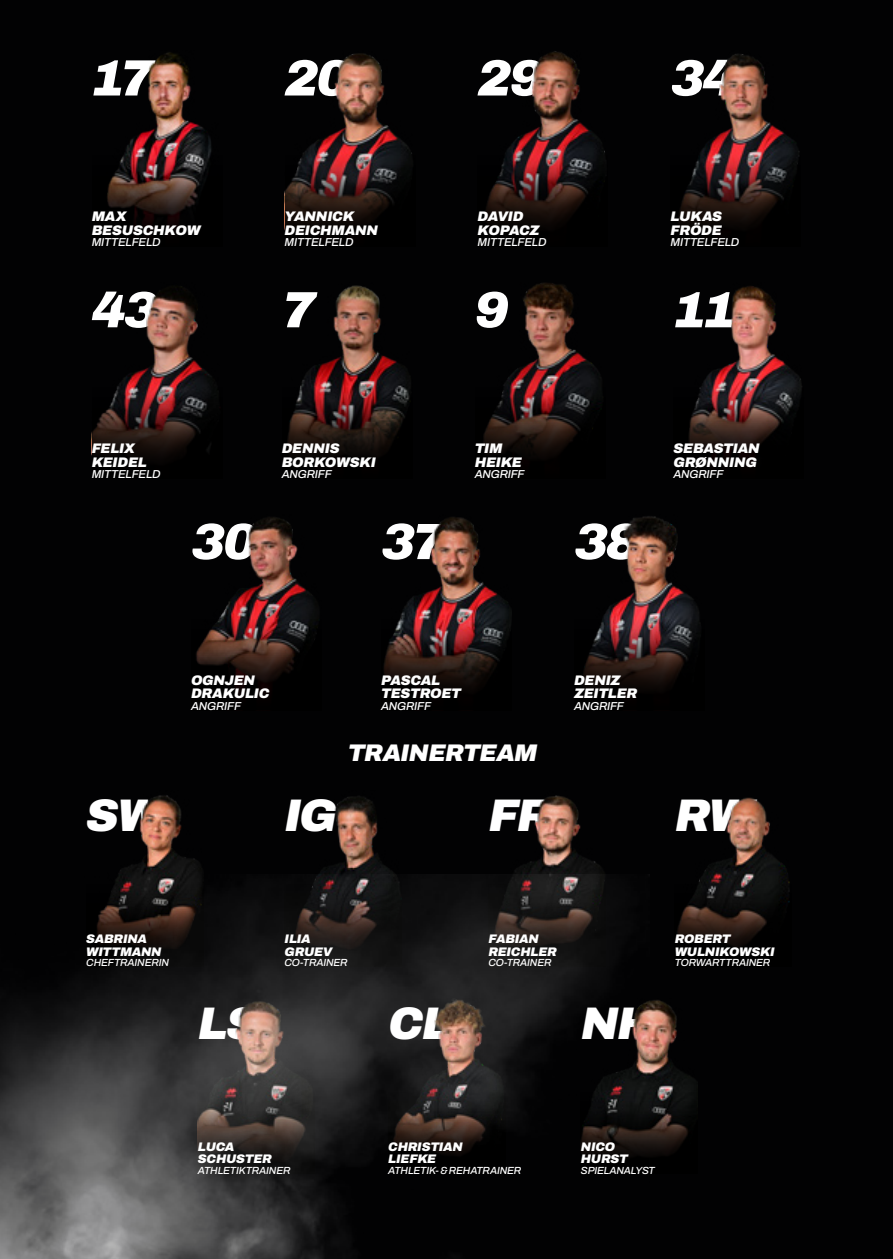
<style>
.page{position:relative;width:893px;height:1259px;background:#020203}
.page>*{position:absolute;margin:0;border:0;box-sizing:border-box;transform-origin:0 0}
.t1{font:italic 600 51px "Archivo";letter-spacing:-.04em;color:#fff}
.t2{font:italic 600 45.6px "Archivo";letter-spacing:-.045em;color:#fff}
.t3{font:italic 600 24px "Archivo";letter-spacing:-.025em;color:#fff}
.t4{font:italic 600 13.8px/13.8px "Archivo";letter-spacing:-.02em;color:#fff}
.t5{font:italic 600 13.8px/13.8px "Archivo";letter-spacing:-.04em;color:#fff}
.t6{font:italic 600 12.3px/12.3px "Archivo";letter-spacing:-.02em;color:#fff}
.t7{font:italic 600 11.4px "Archivo";letter-spacing:-.02em;color:#fff}
.t8{font:italic 600 10.2px "Archivo";letter-spacing:-.02em;color:#fff}
</style>
<div class="page">
<img style="left:523px;top:283px;width:72px;height:85px">
<svg style="left:483px;top:368px;width:118px;height:88px"></svg>
<img style="left:722px;top:286px;width:67px;height:82px">
<img style="left:689px;top:368px;width:113px;height:90px">
<img style="left:232px;top:517px;width:80px;height:83px">
<img style="left:196px;top:600px;width:119px;height:90px">
<img style="left:410px;top:517px;width:94px;height:83px">
<img style="left:384px;top:600px;width:128px;height:88px">
<img style="left:127px;top:795px;width:73px;height:73px">
<div style="left:86px;top:868px;width:117px;height:98px;background:linear-gradient(to right,#030203,#181817)"></div>
<img style="left:329px;top:796px;width:58px;height:72px">
<div style="left:285px;top:868px;width:117px;height:98px;background:#0a0b0d"></div>
<img style="left:520px;top:795px;width:81px;height:73px">
<div style="left:488px;top:868px;width:117px;height:98px;background:linear-gradient(to right,#060607,#141514)"></div>
<img style="left:708px;top:797px;width:77px;height:71px">
<svg style="left:677px;top:868px;width:113px;height:79px"></svg>
<img style="left:650px;top:1000px;width:36px;height:75px">
<svg style="left:650px;top:1075px;width:48px;height:79px;fill:#0f100f"></svg>
<img style="left:716px;top:54px;width:72px;height:83px">
<img style="left:679px;top:137px;width:121px;height:87px">
<img style="left:622px;top:516px;width:71px;height:84px">
<img style="left:583px;top:600px;width:117px;height:88px">
<img style="left:146px;top:286px;width:56px;height:82px">
<img style="left:92px;top:368px;width:120px;height:88px">
<img style="left:312px;top:285px;width:89px;height:83px">
<img style="left:287px;top:368px;width:124px;height:87px">
<img style="left:0;top:874px;width:650px;height:385px">
<img style="left:327px;top:53px;width:70px;height:84px">
<img style="left:285px;top:137px;width:127px;height:87px">
<img style="left:518px;top:51px;width:79px;height:86px">
<img style="left:486px;top:137px;width:119px;height:86px">
<img style="left:137px;top:52px;width:72px;height:85px">
<img style="left:107px;top:137px;width:105px;height:89px">
<h1 class="t1" style="left:92px;top:40px;width:64px">17</h1>
<h1 class="t1" style="left:285px;top:40px;width:67px">20</h1>
<h1 class="t1" style="left:478px;top:40px;width:67px">29</h1>
<h1 class="t1" style="left:670px;top:40px;width:67px">34</h1>
<p class="t4" style="left:92px;top:209px;width:110px">MAX<br>BESUSCHKOW</p>
<p class="t7" style="left:92px;top:234px;width:70px">MITTELFELD</p>
<p class="t4" style="left:285px;top:209px;width:95px">YANNICK<br>DEICHMANN</p>
<p class="t7" style="left:285px;top:234px;width:70px">MITTELFELD</p>
<p class="t5" style="left:478px;top:209px;width:64px">DAVID<br>KOPACZ</p>
<p class="t7" style="left:478px;top:234px;width:70px">MITTELFELD</p>
<p class="t4" style="left:670px;top:209px;width:53px">LUKAS<br>FRÖDE</p>
<p class="t7" style="left:670px;top:234px;width:70px">MITTELFELD</p>
<h1 class="t1" style="left:92px;top:272px;width:67px">43</h1>
<h1 class="t1" style="left:282px;top:272px;width:36px">7</h1>
<h1 class="t1" style="left:475px;top:272px;width:36px">9</h1>
<h1 class="t1" style="left:673px;top:272px;width:65px">11</h1>
<p class="t4" style="left:92px;top:441px;width:57px">FELIX<br>KEIDEL</p>
<p class="t7" style="left:92px;top:466px;width:70px">MITTELFELD</p>
<h1 class="t1" style="left:191px;top:503px;width:67px">30</h1>
<p class="t4" style="left:282px;top:441px;width:96px">DENNIS<br>BORKOWSKI</p>
<p class="t7" style="left:282px;top:466px;width:51px">ANGRIFF</p>
<h1 class="t1" style="left:381px;top:503px;width:66px">37</h1>
<p class="t4" style="left:475px;top:441px;width:49px">TIM<br>HEIKE</p>
<p class="t7" style="left:475px;top:466px;width:51px">ANGRIFF</p>
<h1 class="t1" style="left:574px;top:503px;width:68px">38</h1>
<p class="t4" style="left:673px;top:441px;width:88px">SEBASTIAN<br>GRØNNING</p>
<p class="t7" style="left:673px;top:466px;width:51px">ANGRIFF</p>
<h2 class="t2" style="left:86px;top:781px;width:78px">SW</h2>
<p class="t4" style="left:191px;top:673px;width:80px">OGNJEN<br>DRAKULIC</p>
<p class="t7" style="left:191px;top:697px;width:51px">ANGRIFF</p>
<p class="t4" style="left:381px;top:673px;width:82px">PASCAL<br>TESTROET</p>
<p class="t7" style="left:381px;top:697px;width:51px">ANGRIFF</p>
<h3 class="t3" style="left:348px;top:735px;width:191px">TRAINERTEAM</h3>
<h2 class="t2" style="left:285px;top:781px;width:54px">IG</h2>
<h2 class="t2" style="left:488px;top:781px;width:65px">FR</h2>
<p class="t4" style="left:574px;top:673px;width:65px">DENIZ<br>ZEITLER</p>
<p class="t7" style="left:574px;top:697px;width:51px">ANGRIFF</p>
<h2 class="t2" style="left:675px;top:781px;width:81px">RW</h2>
<p class="t6" style="left:86px;top:933px;width:77px">SABRINA<br>WITTMANN</p>
<p class="t8" style="left:86px;top:955px;width:84px">CHEFTRAINERIN</p>
<h2 class="t2" style="left:198px;top:988px;width:63px">LS</h2>
<p class="t6" style="left:285px;top:933px;width:49px">ILIA<br>GRUEV</p>
<p class="t8" style="left:285px;top:955px;width:65px">CO-TRAINER</p>
<h2 class="t2" style="left:388px;top:988px;width:65px">CL</h2>
<p class="t6" style="left:488px;top:933px;width:70px">FABIAN<br>REICHLER</p>
<p class="t8" style="left:488px;top:955px;width:65px">CO-TRAINER</p>
<h2 class="t2" style="left:581px;top:988px;width:76px">NH</h2>
<p class="t6" style="left:675px;top:933px;width:101px">ROBERT<br>WULNIKOWSKI</p>
<p class="t8" style="left:675px;top:955px;width:97px">TORWARTTRAINER</p>
<p class="t6" style="left:198px;top:1140px;width:75px">LUCA<br>SCHUSTER</p>
<p class="t8" style="left:198px;top:1162px;width:94px">ATHLETIKTRAINER</p>
<p class="t6" style="left:388px;top:1140px;width:76px">CHRISTIAN<br>LIEFKE</p>
<p class="t8" style="left:388px;top:1162px;width:135px">ATHLETIK- &amp; REHATRAINER</p>
<p class="t6" style="left:581px;top:1140px;width:49px">NICO<br>HURST</p>
<p class="t8" style="left:581px;top:1162px;width:76px">SPIELANALYST</p>
</div>
